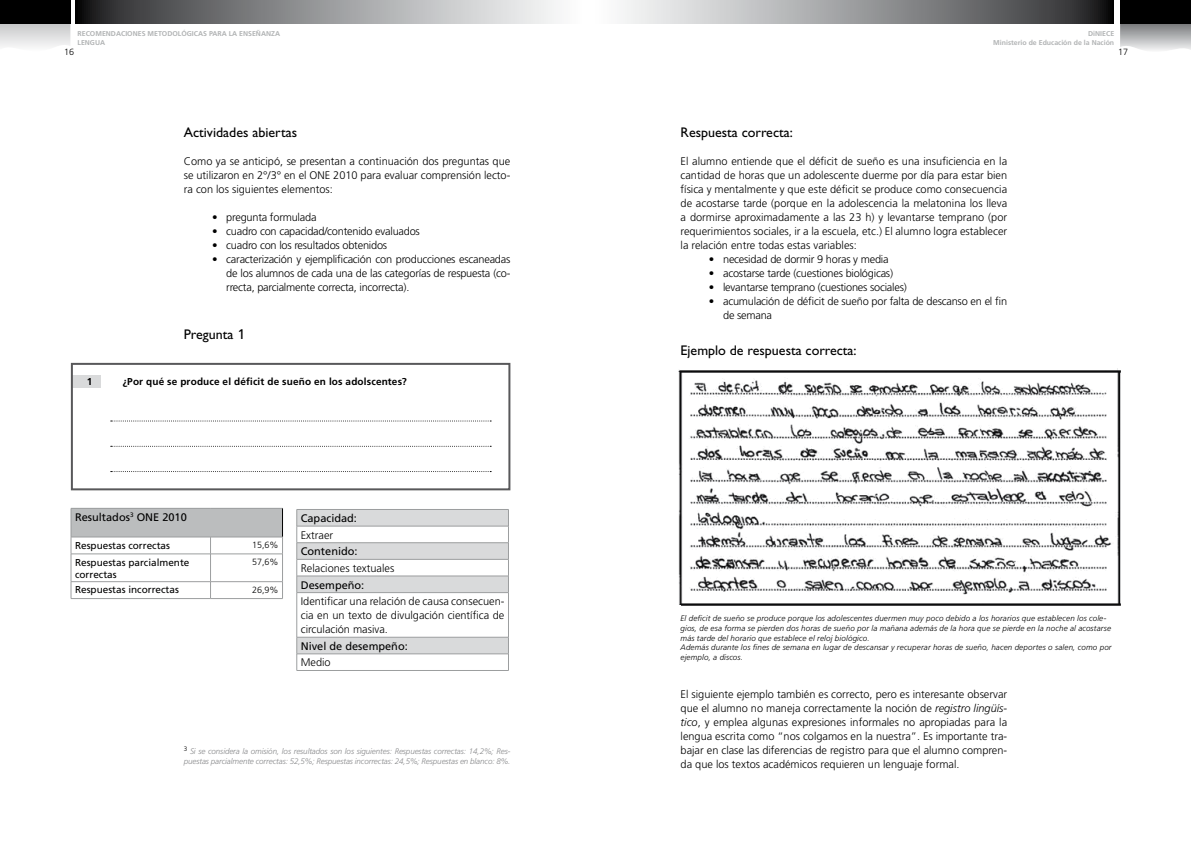
<style>
.page{position:relative;width:1191px;height:842px;background:#fff}
.page>*{position:absolute;margin:0;border:0;box-sizing:border-box;transform-origin:0 0}
.t1{font:14px "Gill Sans";color:#000}
.t2{font:300 11px/14px "Frutiger";color:#000;text-align:justify}
.t3{font:300 11px/14px "Frutiger";letter-spacing:-.02em;color:#000}
.t4{font:11px "Frutiger";color:#000}
.t5{font:10px/12px "Frutiger";color:#000}
.t6{font:700 10px "Frutiger";letter-spacing:.015em;color:#000}
.t7{font:300 9px "Frutiger";color:#000}
.t8{font:italic 300 8px/9.6px "Frutiger";letter-spacing:.015em;color:#000}
.t9{font:italic 300 8px/10px "Frutiger";letter-spacing:-.01em;color:#87888a;text-align:right}
.t10{font:700 7px/9px "Frutiger";color:#b1b3b4}
.t11{font:300 6.4px "Frutiger";color:#000}
.s1{font-family:"Frutiger"}
.s2{font-style:italic}
</style>
<div class="page">
<svg style="left:0;top:23px;width:70px;height:24px"></svg>
<div style="left:0;top:0;width:70px;height:23px;background:#000"></div>
<svg style="left:76px;top:0;width:480px;height:23px"></svg>
<svg style="left:1120px;top:23px;width:71px;height:28px"></svg>
<div style="left:1120px;top:0;width:71px;height:23px;background:#000"></div>
<svg style="left:623px;top:0;width:490px;height:23px"></svg>
<div style="left:71px;top:508px;width:211px;height:29px;background:#bbbdbe"></div>
<hr style="left:71px;top:554px;width:139px;height:1px;background:#9c9e9f">
<hr style="left:210px;top:554px;width:73px;height:1px;background:#9c9e9f">
<hr style="left:71px;top:581px;width:139px;height:1px;background:#9c9e9f">
<hr style="left:71px;top:598px;width:139px;height:1px;background:#9c9e9f">
<hr style="left:210px;top:581px;width:73px;height:1px;background:#9c9e9f">
<svg style="left:210px;top:538px;width:1px;height:60px"></svg>
<hr style="left:210px;top:598px;width:73px;height:1px;background:#9c9e9f">
<svg style="left:71px;top:509px;width:1px;height:89px"></svg>
<hr style="left:71px;top:508px;width:139px;height:1px;background:#9c9e9f">
<hr style="left:210px;top:508px;width:73px;height:1px;background:#9c9e9f">
<svg style="left:282px;top:508px;width:1px;height:90px"></svg>
<hr style="left:71px;top:537px;width:139px;height:1px;background:#9c9e9f">
<hr style="left:210px;top:537px;width:73px;height:1px;background:#9c9e9f">
<hr style="left:297px;top:670px;width:211px;height:1px;background:#9c9e9f">
<svg style="left:297px;top:509px;width:212px;height:161px"></svg>
<hr style="left:297px;top:593px;width:1px;height:44px;background:#9c9e9f">
<hr style="left:297px;top:592px;width:211px;height:1px;background:#9c9e9f">
<hr style="left:508px;top:593px;width:1px;height:44px;background:#9c9e9f">
<img style="left:678px;top:369px;width:443px;height:237px">
<div style="left:72px;top:375px;width:29px;height:13px;background:#d9dadb"></div>
<div style="left:71px;top:363px;width:439px;height:127px;border:2px solid #58585a"></div>
<svg style="left:111px;top:420px;width:380px;height:1px"></svg>
<svg style="left:111px;top:471px;width:380px;height:1px"></svg>
<svg style="left:111px;top:446px;width:380px;height:1px"></svg>
<p class="t10" style="left:77px;top:29px;width:204px">RECOMENDACIONES METODOLÓGICAS PARA LA ENSEÑANZA<br>LENGUA</p>
<p class="t7" style="left:64px;top:47px;width:12px">16</p>
<p class="t1" style="left:184px;top:124px;width:115px">Actividades abiertas</p>
<p class="t2" style="left:184px;top:154px;width:328px">Como ya se anticipó, se presentan a continuación dos preguntas que se utilizaron en 2°/3° en el ONE 2010 para evaluar comprensión lecto&shy;ra con los siguientes elementos:</p>
<p class="t3" style="left:212px;top:210px;width:106px">• pregunta formulada</p>
<p class="t3" style="left:212px;top:224px;width:209px">• cuadro con capacidad/contenido evaluados</p>
<p class="t3" style="left:212px;top:238px;width:177px">• cuadro con los resultados obtenidos</p>
<p class="t2" style="left:226px;top:252px;width:286px;text-indent:-14px">• caracterización y ejemplificación con producciones escaneadas de los alumnos de cada una de las categorías de respuesta (co&shy;rrecta, parcialmente correcta, incorrecta).</p>
<p class="t1" style="left:184px;top:326px;width:63px">Pregunta <span class="s1">1</span></p>
<p class="t6" style="left:87px;top:376px;width:7px">1</p>
<p class="t6" style="left:123px;top:376px;width:286px">¿Por qué se produce el déficit de sueño en los adolscentes?</p>
<p class="t4" style="left:75px;top:511px;width:113px">Resultados<sup>3</sup> ONE 2010</p>
<p class="t5" style="left:75px;top:539px;width:97px">Respuestas correctas</p>
<p class="t7" style="left:252px;top:540px;width:28px">15,6%</p>
<p class="t5" style="left:75px;top:556px;width:116px">Respuestas parcialmente correctas</p>
<p class="t7" style="left:252px;top:557px;width:28px">57,6%</p>
<p class="t5" style="left:75px;top:584px;width:105px">Respuestas incorrectas</p>
<p class="t7" style="left:252px;top:584px;width:28px">26,9%</p>
<p class="t4" style="left:301px;top:512px;width:58px">Capacidad:</p>
<p class="t2" style="left:301px;top:528px;width:34px">Extraer</p>
<p class="t4" style="left:301px;top:545px;width:58px">Contenido:</p>
<p class="t2" style="left:301px;top:561px;width:95px">Relaciones textuales</p>
<p class="t4" style="left:301px;top:578px;width:65px">Desempeño:</p>
<p class="t2" style="left:301px;top:594px;width:205px">Identificar una relación de causa consecuen&shy;cia en un texto de divulgación científica de circulación masiva.</p>
<p class="t4" style="left:301px;top:639px;width:108px">Nivel de desempeño:</p>
<p class="t2" style="left:301px;top:656px;width:31px">Medio</p>
<p class="t11" style="left:184px;top:745px;width:5px">3</p>
<p class="t9" style="left:184px;top:746px;width:328px">Si se considera la omisión, los resultados son los siguientes: Respuestas correctas: 14,2%; Res&shy;puestas parcialmente correctas: 52,5%; Respuestas incorrectas: 24,5%; Respuestas en blanco: 8%.</p>
<p class="t10" style="left:993px;top:29px;width:122px;text-align:right">DiNIECE<br>Ministerio de Educación de la Nación</p>
<p class="t1" style="left:680px;top:124px;width:114px">Respuesta correcta:</p>
<p class="t2" style="left:680px;top:154px;width:328px">El alumno entiende que el déficit de sueño es una insuficiencia en la cantidad de horas que un adolescente duerme por día para estar bien física y mentalmente y que este déficit se produce como consecuencia de acostarse tarde (porque en la adolescencia la melatonina los lleva a dormirse aproximadamente a las 23 h) y levantarse temprano (por requerimientos sociales, ir a la escuela, etc.) El alumno logra establecer la relación entre todas estas variables:</p>
<p class="t3" style="left:709px;top:252px;width:181px">• necesidad de dormir 9 horas y media</p>
<p class="t3" style="left:709px;top:266px;width:186px">• acostarse tarde (cuestiones biológicas)</p>
<p class="t3" style="left:709px;top:280px;width:199px">• levantarse temprano (cuestiones sociales)</p>
<p class="t3" style="left:723px;top:294px;width:285px;text-indent:-14px">• acumulación de déficit de sueño por falta de descanso en el fin de semana</p>
<p class="t1" style="left:680px;top:342px;width:178px">Ejemplo de respuesta correcta:</p>
<p class="t7" style="left:1118px;top:47px;width:12px">17</p>
<p class="t8" style="left:680px;top:614px;width:432px">El deficit de sueño se produce porque los adolescentes duermen muy poco debido a los horarios que establecen los cole&shy;gios, de esa forma se pierden dos horas de sueño por la mañana además de la hora que se pierde en la noche al acostarse más tarde del horario que establece el reloj biológico.<br>Además durante los fines de semana en lugar de descansar y recuperar horas de sueño, hacen deportes o salen, como por ejemplo, a discos.</p>
<p class="t2" style="left:680px;top:687px;width:328px">El siguiente ejemplo también es correcto, pero es interesante observar que el alumno no maneja correctamente la noción de <span class="s2">registro lingüís&shy;tico</span>, y emplea algunas expresiones informales no apropiadas para la lengua escrita como “nos colgamos en la nuestra”. Es importante tra&shy;bajar en clase las diferencias de registro para que el alumno compren&shy;da que los textos académicos requieren un lenguaje formal.</p>
</div>
